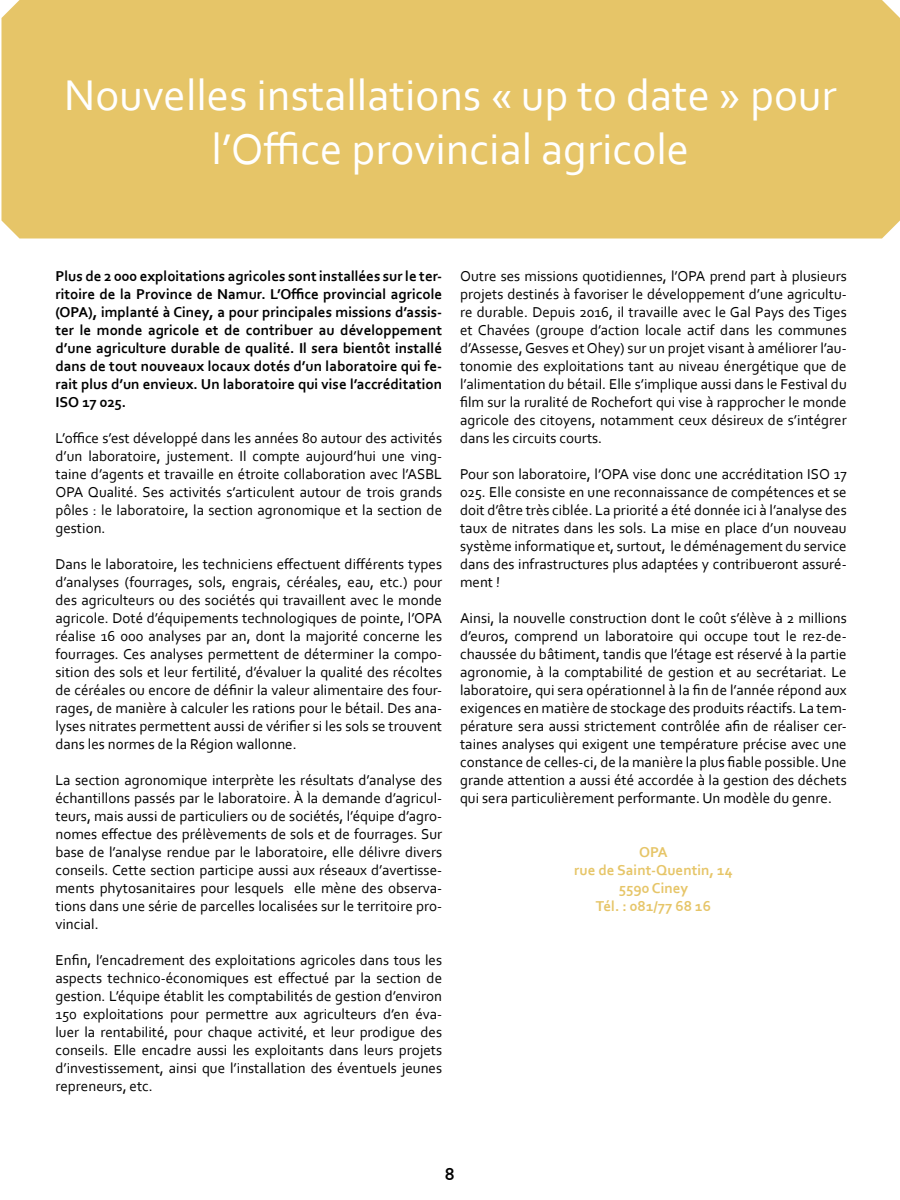
<style>
.page{position:relative;width:900px;height:1200px;background:#fff}
.page>*{position:absolute;margin:0;border:0;box-sizing:border-box;transform-origin:0 0}
.t1{font:45px/54px "Corbel";color:#fff;text-align:center}
.t2{font:700 18px "Corbel";color:#000}
.t3{font:15px/18px "Corbel";color:#000;text-align:justify}
.t4{font:700 15px/18px "Corbel";color:#000;text-align:justify}
.t5{font:700 15px "Corbel";color:#e6c568}
</style>
<div class="page">
<div style="left:1px;top:0;width:899px;height:238px;background:#e6c568"></div>
<p class="t1" style="left:64px;top:67px;width:774px">Nouvelles installations « up to date » pour l’Office provincial agricole</p>
<p class="t4" style="left:56px;top:267px;width:388px">Plus de 2 000 exploitations agricoles sont installées sur le ter&shy;ritoire de la Province de Namur. L’Office provincial agricole (OPA), implanté à Ciney, a pour principales missions d’assis&shy;ter le monde agricole et de contribuer au développement d’une agriculture durable de qualité. Il sera bientôt installé dans de tout nouveaux locaux dotés d’un laboratoire qui fe&shy;rait plus d’un envieux. Un laboratoire qui vise l’accréditation ISO 17 025.</p>
<p class="t3" style="left:56px;top:429px;width:388px">L’office s’est développé dans les années 80 autour des activités d’un laboratoire, justement. Il compte aujourd’hui une ving&shy;taine d’agents et travaille en étroite collaboration avec l’ASBL OPA Qualité. Ses activités s’articulent autour de trois grands pôles : le laboratoire, la section agronomique et la section de gestion.</p>
<p class="t3" style="left:56px;top:555px;width:388px">Dans le laboratoire, les techniciens effectuent différents types d’analyses (fourrages, sols, engrais, céréales, eau, etc.) pour des agriculteurs ou des sociétés qui travaillent avec le monde agricole. Doté d’équipements technologiques de pointe, l’OPA réalise 16 000 analyses par an, dont la majorité concerne les fourrages. Ces analyses permettent de déterminer la compo&shy;sition des sols et leur fertilité, d’évaluer la qualité des récoltes de céréales ou encore de définir la valeur alimentaire des four&shy;rages, de manière à calculer les rations pour le bétail. Des ana&shy;lyses nitrates permettent aussi de vérifier si les sols se trouvent dans les normes de la Région wallonne.</p>
<p class="t3" style="left:56px;top:771px;width:388px">La section agronomique interprète les résultats d’analyse des échantillons passés par le laboratoire. À la demande d’agricul&shy;teurs, mais aussi de particuliers ou de sociétés, l’équipe d’agro&shy;nomes effectue des prélèvements de sols et de fourrages. Sur base de l’analyse rendue par le laboratoire, elle délivre divers conseils. Cette section participe aussi aux réseaux d’avertisse&shy;ments phytosanitaires pour lesquels elle mène des observa&shy;tions dans une série de parcelles localisées sur le territoire pro&shy;vincial.</p>
<p class="t3" style="left:56px;top:951px;width:388px">Enfin, l’encadrement des exploitations agricoles dans tous les aspects technico-économiques est effectué par la section de gestion. L’équipe établit les comptabilités de gestion d’environ 150 exploitations pour permettre aux agriculteurs d’en éva&shy;luer la rentabilité, pour chaque activité, et leur prodigue des conseils. Elle encadre aussi les exploitants dans leurs projets d’investissement, ainsi que l’installation des éventuels jeunes repreneurs, etc.</p>
<p class="t3" style="left:460px;top:267px;width:388px">Outre ses missions quotidiennes, l’OPA prend part à plusieurs projets destinés à favoriser le développement d’une agricultu&shy;re durable. Depuis 2016, il travaille avec le Gal Pays des Tiges et Chavées (groupe d’action locale actif dans les communes d’Assesse, Gesves et Ohey) sur un projet visant à améliorer l’au&shy;tonomie des exploitations tant au niveau énergétique que de l’alimentation du bétail. Elle s’implique aussi dans le Festival du film sur la ruralité de Rochefort qui vise à rapprocher le monde agricole des citoyens, notamment ceux désireux de s’intégrer dans les circuits courts.</p>
<p class="t3" style="left:460px;top:465px;width:388px">Pour son laboratoire, l’OPA vise donc une accréditation ISO 17<br>025. Elle consiste en une reconnaissance de compétences et se doit d’être très ciblée. La priorité a été donnée ici à l’analyse des taux de nitrates dans les sols. La mise en place d’un nouveau système informatique et, surtout, le déménagement du service dans des infrastructures plus adaptées y contribueront assuré&shy;ment !</p>
<p class="t3" style="left:460px;top:609px;width:388px">Ainsi, la nouvelle construction dont le coût s’élève à 2 millions d’euros, comprend un laboratoire qui occupe tout le rez-de&shy;chaussée du bâtiment, tandis que l’étage est réservé à la partie agronomie, à la comptabilité de gestion et au secrétariat. Le laboratoire, qui sera opérationnel à la fin de l’année répond aux exigences en matière de stockage des produits réactifs. La tem&shy;pérature sera aussi strictement contrôlée afin de réaliser cer&shy;taines analyses qui exigent une température précise avec une constance de celles-ci, de la manière la plus fiable possible. Une grande attention a aussi été accordée à la gestion des déchets qui sera particulièrement performante. Un modèle du genre.</p>
<p class="t5" style="left:639px;top:843px;width:30px">OPA</p>
<p class="t5" style="left:574px;top:861px;width:160px">rue de Saint-Quentin, 14</p>
<p class="t5" style="left:619px;top:879px;width:71px">5590 Ciney</p>
<p class="t5" style="left:596px;top:897px;width:117px">Tél. : 081/77 68 16</p>
<p class="t2" style="left:445px;top:1163px;width:12px">8</p>
</div>
